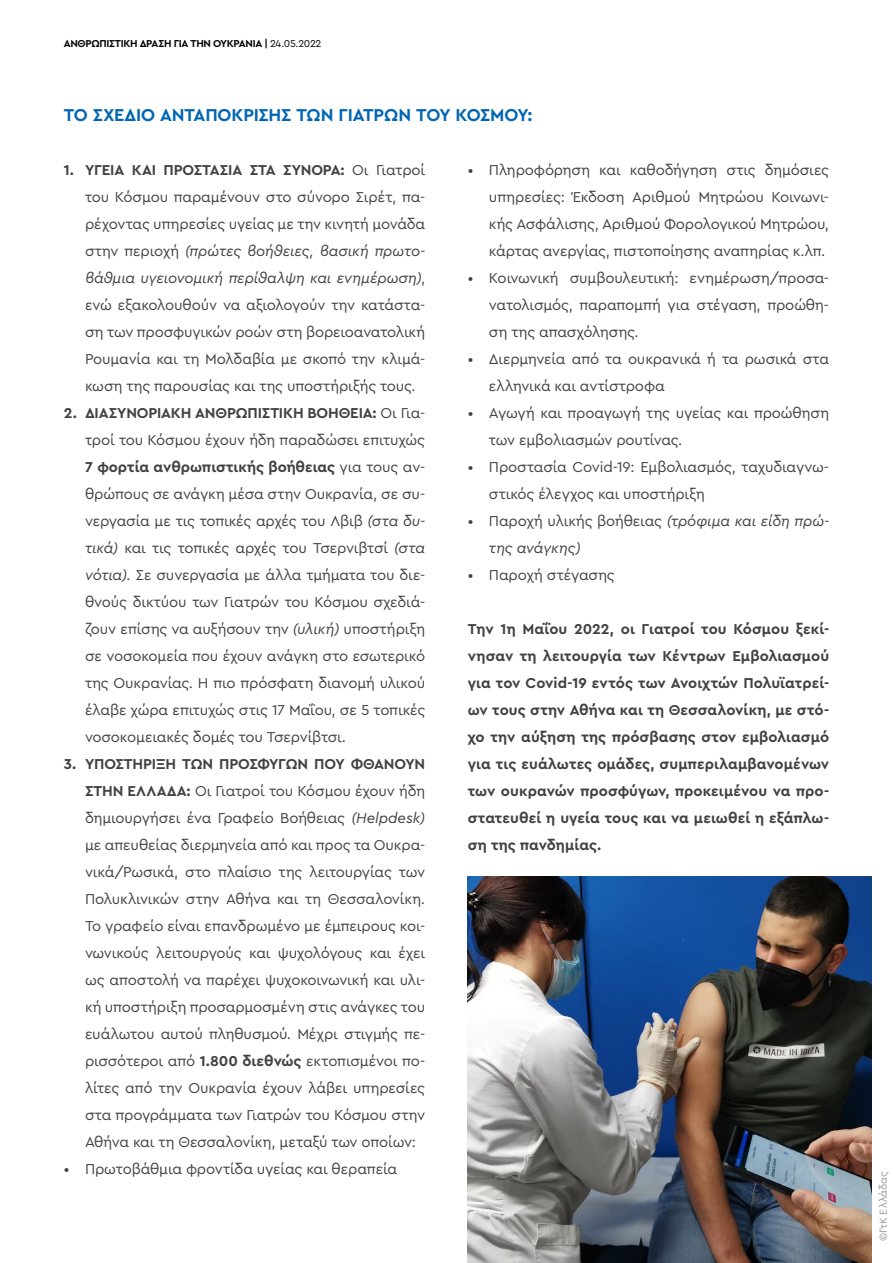
<style>
.page{position:relative;width:893px;height:1263px;background:#fff}
.page>*{position:absolute;margin:0;border:0;box-sizing:border-box;transform-origin:0 0}
.t1{font:700 18px "Cera Pro";letter-spacing:-.01em;color:#0066b3}
.t2{font:15px/27px "Cera Pro";letter-spacing:-.01em;color:#414042;text-align:justify}
.t3{font:700 15px/27px "Cera Pro";letter-spacing:.005em;color:#414042;text-align:justify}
.t4{font:italic 15px/27px "Cera Pro";letter-spacing:-.015em;color:#414042}
.t5{font:700 10.5px "Cera Pro";letter-spacing:-.03em;color:#000}
.t6{font:10.5px "Cera Pro";color:#939598}
.s1{font-weight:400}
.s2{font-weight:700}
.s3{font-style:italic}
.s4{font-style:normal}
</style>
<div class="page">
<img style="left:468px;top:877px;width:404px;height:386px">
<p class="t5" style="left:64px;top:36px;width:259px">ΑΝΘΡΩΠΙΣΤΙΚΗ ΔΡΑΣΗ ΓΙΑ ΤΗΝ ΟΥΚΡΑΝΙΑ | <span class="s1">24.05.2022</span></p>
<p class="t1" style="left:64px;top:103px;width:470px">ΤΟ ΣΧΕΔΙΟ ΑΝΤΑΠΟΚΡΙΣΗΣ ΤΩΝ ΓΙΑΤΡΩΝ ΤΟΥ ΚΟΣΜΟΥ:</p>
<p class="t2" style="left:85px;top:155px;width:342px;text-indent:-21px"><span class="s2">1. ΥΓΕΊΑ ΚΑΙ ΠΡΟΣΤΑΣΊΑ ΣΤΑ ΣΎΝΟΡΑ:</span> Οι Γιατροί του Κόσμου παραμένουν στο σύνορο Σιρέτ, πα&shy;ρέχοντας υπηρεσίες υγείας με την κινητή μονάδα στην περιοχή <span class="s3">(πρώτες βοήθειες, βασική πρωτο&shy;βάθμια υγειονομική περίθαλψη και ενημέρωση)</span>, ενώ εξακολουθούν να αξιολογούν την κατάστα&shy;ση των προσφυγικών ροών στη βορειοανατολική Ρουμανία και τη Μολδαβία με σκοπό την κλιμά&shy;κωση της παρουσίας και της υποστήριξής τους.</p>
<p class="t2" style="left:85px;top:398px;width:342px;text-indent:-21px"><span class="s2">2. ΔΙΑΣΥΝΟΡΙΑΚΗ ΑΝΘΡΩΠΙΣΤΙΚΗ ΒΟΗΘΕΙΑ:</span> Οι Για&shy;τροί του Κόσμου έχουν ήδη παραδώσει επιτυχώς <span class="s2">7 φορτία ανθρωπιστικής βοήθειας</span> για τους αν&shy;θρώπους σε ανάγκη μέσα στην Ουκρανία, σε συ&shy;νεργασία με τις τοπικές αρχές του Λβιβ <span class="s3">(στα δυ&shy;τικά)</span> και τις τοπικές αρχές του Τσερνιβτσί <span class="s3">(στα νότια)</span>. Σε συνεργασία με άλλα τμήματα του διε&shy;θνούς δικτύου των Γιατρών του Κόσμου σχεδιά&shy;ζουν επίσης να αυξήσουν την <span class="s3">(υλική)</span> υποστήριξη σε νοσοκομεία που έχουν ανάγκη στο εσωτερικό της Ουκρανίας. Η πιο πρόσφατη διανομή υλικού έλαβε χώρα επιτυχώς στις 17 Μαΐου, σε 5 τοπικές νοσοκομειακές δομές του Τσερνίβτσι.</p>
<p class="t2" style="left:85px;top:749px;width:342px;text-indent:-21px"><span class="s2">3. ΥΠΟΣΤΉΡΙΞΗ ΤΩΝ ΠΡΟΣΦΎΓΩΝ ΠΟΥ ΦΘΆΝΟΥΝ ΣΤΗΝ ΕΛΛΆΔΑ:</span> Οι Γιατροί του Κόσμου έχουν ήδη δημιουργήσει ένα Γραφείο Βοήθειας <span class="s3">(Helpdesk) </span>με απευθείας διερμηνεία από και προς τα Ουκρα&shy;νικά/Ρωσικά, στο πλαίσιο της λειτουργίας των Πολυκλινικών στην Αθήνα και τη Θεσσαλονίκη.<br>Το γραφείο είναι επανδρωμένο με έμπειρους κοι&shy;νωνικούς λειτουργούς και ψυχολόγους και έχει ως αποστολή να παρέχει ψυχοκοινωνική και υλι&shy;κή υποστήριξη προσαρμοσμένη στις ανάγκες του ευάλωτου αυτού πληθυσμού. Μέχρι στιγμής πε&shy;ρισσότεροι από <span class="s2">1.800 διεθνώς</span> εκτοπισμένοι πο&shy;λίτες από την Ουκρανία έχουν λάβει υπηρεσίες στα προγράμματα των Γιατρών του Κόσμου στην Αθήνα και τη Θεσσαλονίκη, μεταξύ των οποίων:</p>
<p class="t2" style="left:64px;top:1154px;width:335px">• Πρωτοβάθμια φροντίδα υγείας και θεραπεία</p>
<p class="t2" style="left:489px;top:155px;width:342px;text-indent:-21px">• Πληροφόρηση και καθοδήγηση στις δημόσιες υπηρεσίες: Έκδοση Αριθμού Μητρώου Κοινωνι&shy;κής Ασφάλισης, Αριθμού Φορολογικού Μητρώου, κάρτας ανεργίας, πιστοποίησης αναπηρίας κ.λπ.</p>
<p class="t2" style="left:489px;top:263px;width:342px;text-indent:-21px">• Κοινωνική συμβουλευτική: ενημέρωση/προσα&shy;νατολισμός, παραπομπή για στέγαση, προώθη&shy;ση της απασχόλησης.</p>
<p class="t2" style="left:489px;top:344px;width:342px;text-indent:-21px">• Διερμηνεία από τα ουκρανικά ή τα ρωσικά στα ελληνικά και αντίστροφα</p>
<p class="t2" style="left:489px;top:398px;width:342px;text-indent:-21px">• Αγωγή και προαγωγή της υγείας και προώθηση των εμβολιασμών ρουτίνας.</p>
<p class="t2" style="left:489px;top:452px;width:342px;text-indent:-21px">• Προστασία Covid-19: Εμβολιασμός, ταχυδιαγνω&shy;στικός έλεγχος και υποστήριξη</p>
<p class="t4" style="left:489px;top:506px;width:342px;text-indent:-21px"><span class="s4">• Παροχή υλικής βοήθειας</span> (τρόφιμα και είδη πρώ&shy;της ανάγκης)</p>
<p class="t2" style="left:468px;top:560px;width:149px">• Παροχή στέγασης</p>
<p class="t3" style="left:468px;top:614px;width:363px">Την 1η Μαΐου 2022, οι Γιατροί του Κόσμου ξεκί&shy;νησαν τη λειτουργία των Κέντρων Εμβολιασμού για τον Covid-19 εντός των Ανοιχτών Πολυϊατρεί&shy;ων τους στην Αθήνα και τη Θεσσαλονίκη, με στό&shy;χο την αύξηση της πρόσβασης στον εμβολιασμό για τις ευάλωτες ομάδες, συμπεριλαμβανομένων των ουκρανών προσφύγων, προκειμένου να προ&shy;στατευθεί η υγεία τους και να μειωθεί η εξάπλω&shy;ση της πανδημίας.</p>
<p class="t6" style="left:876px;top:1241px;width:72px;rotate:-90deg">©ΓτΚ Ελλάδας</p>
</div>
